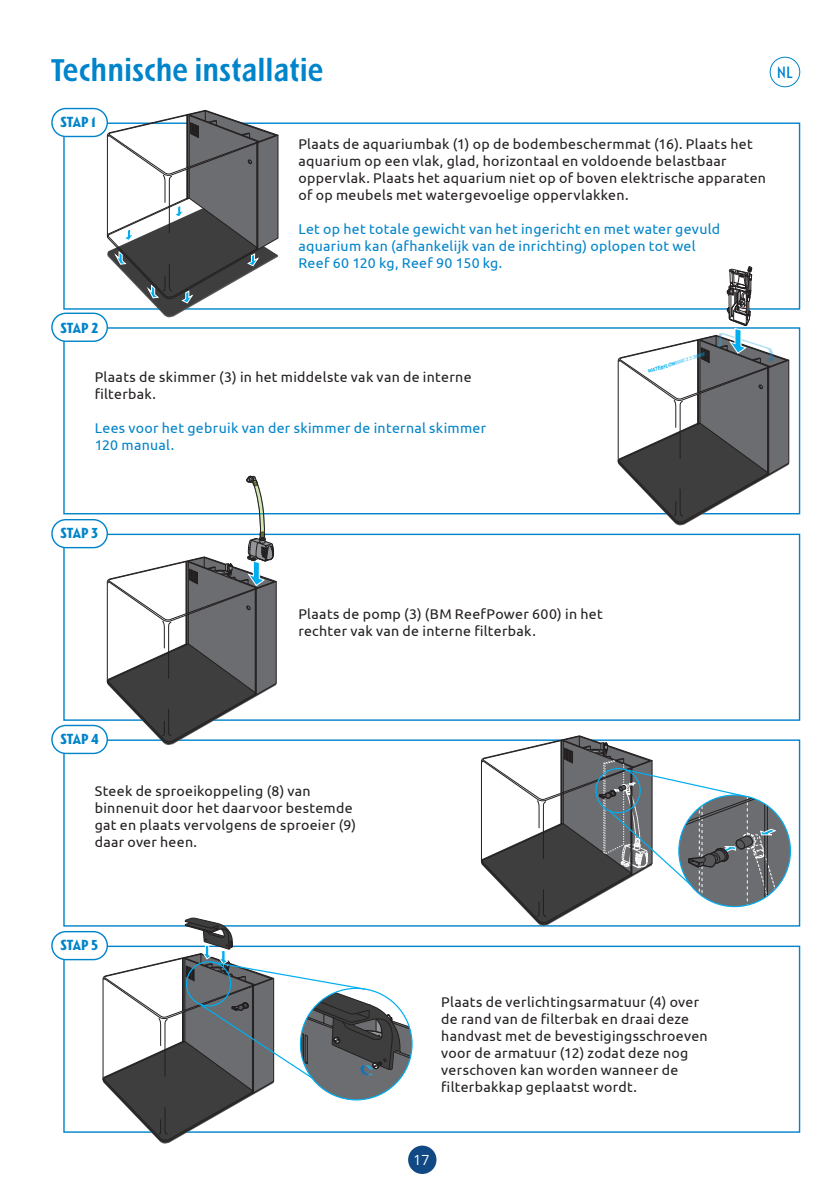
<style>
.page{position:relative;width:840px;height:1191px;background:#fff}
.page>*{position:absolute;margin:0;border:0;box-sizing:border-box;transform-origin:0 0}
.t1{font:500 30px "Linotype Spitz";color:#0084ca}
.t2{font:15.8px "Linotype Spitz";color:#0084ca}
.t3{font:14.2px/17px "Ubuntu";letter-spacing:.02em;color:#231f20}
.t4{font:14.2px/17px "Ubuntu";letter-spacing:.02em;color:#0084ca}
.t5{font:700 14px "Linotype Spitz";letter-spacing:-.015em;color:#0084ca}
.t6{font:14px "Open Sans";color:#fff}
.t7{font:italic 700 5.4px "Ubuntu";color:#00aeef;scale:.88 1}
.s1{font-size:14.2px}
</style>
<div class="page">
<div style="left:408px;top:1145px;width:28px;height:29px;background:#104984;border-radius:50%"></div>
<div style="left:769px;top:57px;width:30px;height:30px;border:1px solid #0084ca;border-radius:50%"></div>
<div style="left:63px;top:533px;width:736px;height:188px;border:1px solid #0084ca"></div>
<div style="left:51px;top:108px;width:57px;height:29px;border:1px solid #0084ca;border-radius:14px"></div>
<div style="left:51px;top:312px;width:57px;height:30px;border:1px solid #0084ca;border-radius:14px"></div>
<div style="left:52px;top:519px;width:55px;height:28px;background:#fff;border-radius:14px"></div>
<div style="left:51px;top:519px;width:57px;height:29px;border:1px solid #0084ca;border-radius:14px"></div>
<div style="left:51px;top:725px;width:57px;height:29px;border:1px solid #0084ca;border-radius:14px"></div>
<div style="left:51px;top:931px;width:57px;height:29px;border:1px solid #0084ca;border-radius:14px"></div>
<svg style="left:106px;top:110px;width:172px;height:208px"></svg>
<svg style="left:617px;top:266px;width:171px;height:260px"></svg>
<svg style="left:480px;top:735px;width:310px;height:192px"></svg>
<svg style="left:102px;top:917px;width:310px;height:227px"></svg>
<svg style="left:106px;top:475px;width:170px;height:272px"></svg>
<h1 class="t1" style="left:51px;top:52px;width:274px">Technische installatie</h1>
<p class="t2" style="left:776px;top:63px;width:18px">NL</p>
<p class="t5" style="left:60px;top:113px;width:37px">STAP <span class="s1">1</span></p>
<p class="t5" style="left:60px;top:319px;width:39px">STAP <span class="s1">2</span></p>
<p class="t3" style="left:298px;top:135px;width:469px">Plaats de aquariumbak (1) op de bodembeschermmat (16). Plaats het aquarium op een vlak, glad, horizontaal en voldoende belastbaar oppervlak. Plaats het aquarium niet op of boven elektrische apparaten of op meubels met watergevoelige oppervlakken.</p>
<p class="t4" style="left:298px;top:220px;width:423px">Let op het totale gewicht van het ingericht en met water gevuld aquarium kan (afhankelijk van de inrichting) oplopen tot wel<br>Reef 60 120 kg, Reef 90 150 kg.</p>
<p class="t3" style="left:95px;top:368px;width:378px">Plaats de skimmer (3) in het middelste vak van de interne filterbak.</p>
<p class="t4" style="left:95px;top:419px;width:393px">Lees voor het gebruik van der skimmer de internal skimmer<br>120 manual.</p>
<p class="t5" style="left:60px;top:524px;width:39px">STAP <span class="s1">3</span></p>
<p class="t5" style="left:60px;top:730px;width:40px">STAP <span class="s1">4</span></p>
<p class="t3" style="left:298px;top:605px;width:306px">Plaats de pomp (3) (BM ReefPower 600) in het rechter vak van de interne filterbak.</p>
<p class="t3" style="left:95px;top:782px;width:262px">Steek de sproeikoppeling (8) van binnenuit door het daarvoor bestemde gat en plaats vervolgens de sproeier (9) daar over heen.</p>
<p class="t5" style="left:60px;top:936px;width:39px">STAP <span class="s1">5</span></p>
<p class="t7" style="left:646px;top:368px;width:35px;rotate:-17deg">WATERFLOW</p>
<p class="t3" style="left:441px;top:993px;width:268px">Plaats de verlichtingsarmatuur (4) over de rand van de filterbak en draai deze handvast met de bevestigingsschroeven voor de armatuur (12) zodat deze nog verschoven kan worden wanneer de filterbakkap geplaatst wordt.</p>
<p class="t6" style="left:413px;top:1150px;width:18px">17</p>
</div>
